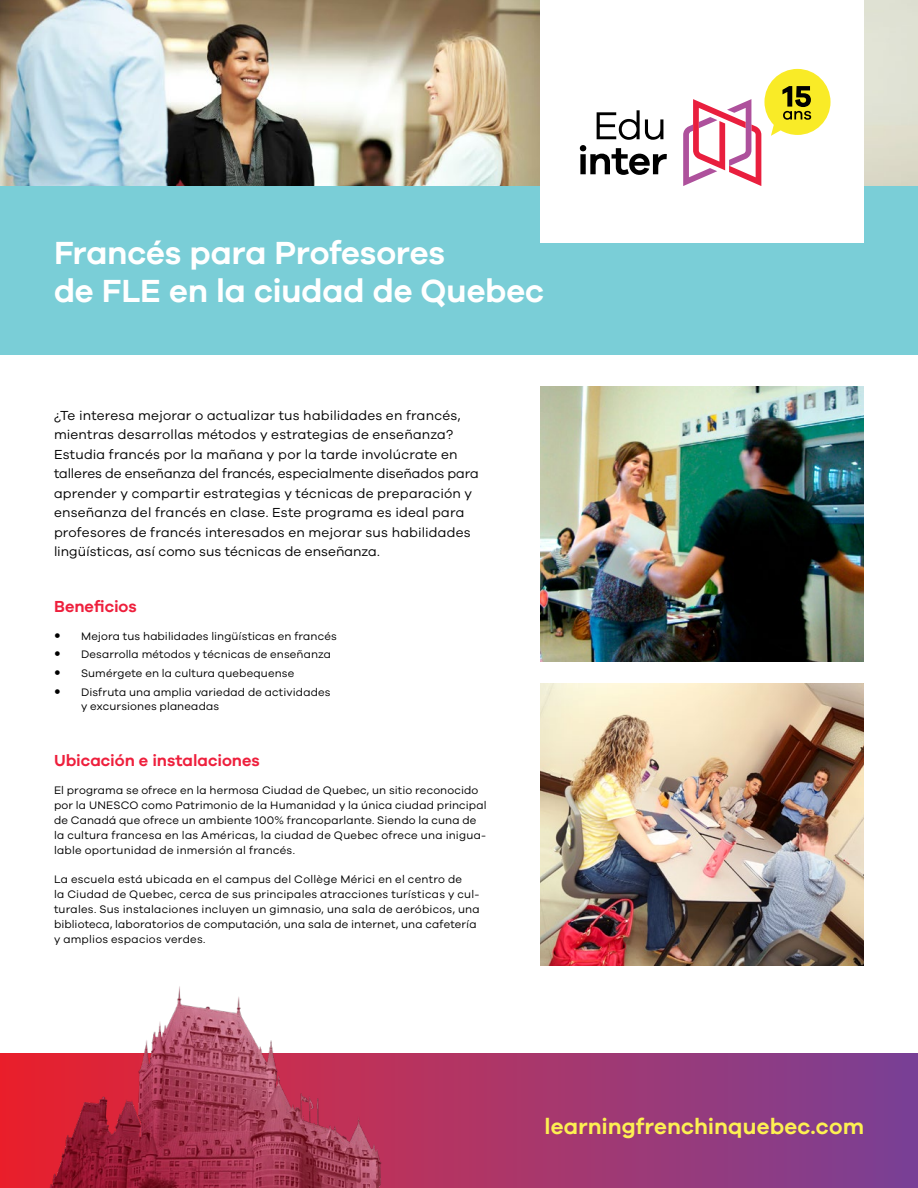
<style>
.page{position:relative;width:918px;height:1188px;background:#fff}
.page>*{position:absolute;margin:0;border:0;box-sizing:border-box;transform-origin:0 0}
.t1{font:700 33px/38px "Galano Grotesque Semi";letter-spacing:-.005em;color:#fff}
.t2{font:700 22.5px "Galano Grotesque Semi";letter-spacing:.005em;color:#fdf052}
.t3{font:700 16.5px "Galano Grotesque Semi";color:#ee1f3c}
.t4{font:13.5px/19.5px "Galano Grotesque Regular";letter-spacing:.01em;color:#000}
.t5{font:11.25px/15px "Galano Grotesque Regular";letter-spacing:.015em;color:#000}
</style>
<div class="page">
<img style="left:0;top:0;width:540px;height:186px">
<img style="left:540px;top:683px;width:324px;height:282px">
<img style="left:540px;top:386px;width:324px;height:276px">
<div style="left:0;top:186px;width:918px;height:169px;background:#7aced7"></div>
<div style="left:540px;top:0;width:324px;height:242px;background:#fff"></div>
<svg style="left:683px;top:69px;width:148px;height:117px"></svg>
<svg style="left:580px;top:110px;width:87px;height:65px"></svg>
<svg style="left:0;top:1053px;width:918px;height:135px;background:#9e3773"></svg>
<img style="left:37px;top:986px;width:358px;height:202px">
<h1 class="t1" style="left:54px;top:233px;width:492px">Francés para Profesores<br>de FLE en la ciudad de Quebec</h1>
<p class="t4" style="left:54px;top:405px;width:426px">¿Te interesa mejorar o actualizar tus habilidades en francés, mientras desarrollas métodos y estrategias de enseñanza?<br>Estudia francés por la mañana y por la tarde involúcrate en talleres de enseñanza del francés, especialmente diseñados para aprender y compartir estrategias y técnicas de preparación y enseñanza del francés en clase. Este programa es ideal para profesores de francés interesados en mejorar sus habilidades lingüísticas, así como sus técnicas de enseñanza.</p>
<h3 class="t3" style="left:54px;top:596px;width:84px">Beneficios</h3>
<p class="t5" style="left:81px;top:626px;width:257px;line-height:18.8px">Mejora tus habilidades lingüísticas en francés Desarrolla métodos y técnicas de enseñanza Sumérgete en la cultura quebequense Disfruta una amplia variedad de actividades</p>
<p class="t5" style="left:81px;top:699px;width:140px">y excursiones planeadas</p>
<h3 class="t3" style="left:54px;top:750px;width:207px">Ubicación e instalaciones</h3>
<p class="t5" style="left:54px;top:783px;width:434px">El programa se ofrece en la hermosa Ciudad de Quebec, un sitio reconocido por la UNESCO como Patrimonio de la Humanidad y la única ciudad principal de Canadá que ofrece un ambiente 100% francoparlante. Siendo la cuna de la cultura francesa en las Américas, la ciudad de Quebec ofrece una inigua&shy;lable oportunidad de inmersión al francés.</p>
<p class="t5" style="left:54px;top:871px;width:427px">La escuela está ubicada en el campus del Collège Mérici en el centro de<br>la Ciudad de Quebec, cerca de sus principales atracciones turísticas y cul&shy;turales. Sus instalaciones incluyen un gimnasio, una sala de aeróbicos, una biblioteca, laboratorios de computación, una sala de internet, una cafetería y amplios espacios verdes.</p>
<h2 class="t2" style="left:544px;top:1113px;width:321px">learningfrenchinquebec.com</h2>
</div>
